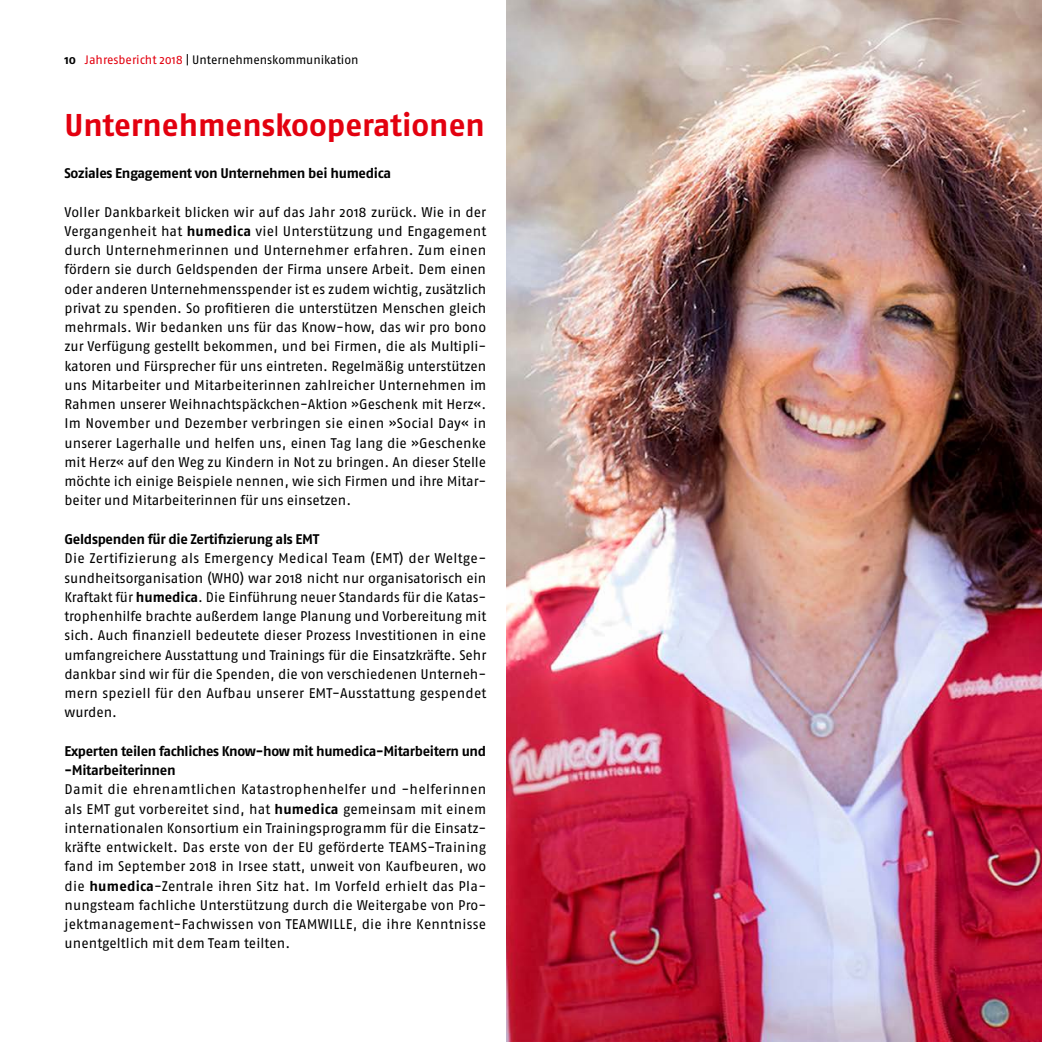
<style>
.page{position:relative;width:1042px;height:1042px;background:#fff}
.page>*{position:absolute;margin:0;border:0;box-sizing:border-box;transform-origin:0 0}
.t1{font:700 31.5px "Fago OT";color:#e3000f}
.t2{font:14px/19.2px "Fago OT";letter-spacing:.005em;color:#000;text-align:justify}
.t3{font:700 14px/19.2px "Fago OT";letter-spacing:-.02em;color:#000}
.t4{font:12.25px "Fago OT";letter-spacing:-.005em;color:#000}
.s1{font-weight:700}
.s2{color:#e3000f}
</style>
<div class="page">
<img style="left:506px;top:0;width:536px;height:1042px">
<p class="t4" style="left:64px;top:52px;width:296px"><span class="s1">10</span> <span class="s2">Jahresbericht 2018</span> | Unternehmenskommunikation</p>
<h1 class="t1" style="left:64px;top:106px;width:422px">Unternehmenskooperationen</h1>
<p class="t3" style="left:64px;top:164px;width:328px">Soziales Engagement von Unternehmen bei humedica</p>
<p class="t2" style="left:64px;top:202px;width:423px">Voller Dankbarkeit blicken wir auf das Jahr 2018 zurück. Wie in der Vergangenheit hat <span class="s1">humedica</span> viel Unterstützung und Engagement durch Unternehmerinnen und Unternehmer erfahren. Zum einen fördern sie durch Geldspenden der Firma unsere Arbeit. Dem einen oder anderen Unternehmensspender ist es zudem wichtig, zusätzlich privat zu spenden. So profitieren die unterstützen Menschen gleich mehrmals. Wir bedanken uns für das Know-how, das wir pro bono zur Verfügung gestellt bekommen, und bei Firmen, die als Multipli&shy;katoren und Fürsprecher für uns eintreten. Regelmäßig unterstützen uns Mitarbeiter und Mitarbeiterinnen zahlreicher Unternehmen im Rahmen unserer Weihnachtspäckchen-Aktion »Geschenk mit Herz«.<br>Im November und Dezember verbringen sie einen »Social Day« in unserer Lagerhalle und helfen uns, einen Tag lang die »Geschenke mit Herz« auf den Weg zu Kindern in Not zu bringen. An dieser Stelle möchte ich einige Beispiele nennen, wie sich Firmen und ihre Mitar&shy;beiter und Mitarbeiterinnen für uns einsetzen.</p>
<p class="t3" style="left:64px;top:529px;width:256px">Geldspenden für die Zertifizierung als EMT</p>
<p class="t2" style="left:64px;top:549px;width:423px">Die Zertifizierung als Emergency Medical Team (EMT) der Weltge&shy;sundheitsorganisation (WHO) war 2018 nicht nur organisatorisch ein Kraftakt für <span class="s1">humedica</span>. Die Einführung neuer Standards für die Katas&shy;trophenhilfe brachte außerdem lange Planung und Vorbereitung mit sich. Auch finanziell bedeutete dieser Prozess Investitionen in eine umfangreichere Ausstattung und Trainings für die Einsatzkräfte. Sehr dankbar sind wir für die Spenden, die von verschiedenen Unterneh&shy;mern speziell für den Aufbau unserer EMT-Ausstattung gespendet wurden.</p>
<p class="t3" style="left:64px;top:741px;width:423px">Experten teilen fachliches Know-how mit humedica-Mitarbeitern und -Mitarbeiterinnen</p>
<p class="t2" style="left:64px;top:780px;width:423px">Damit die ehrenamtlichen Katastrophenhelfer und -helferinnen als EMT gut vorbereitet sind, hat <span class="s1">humedica</span> gemeinsam mit einem internationalen Konsortium ein Trainingsprogramm für die Einsatz&shy;kräfte entwickelt. Das erste von der EU geförderte TEAMS-Training fand im September 2018 in Irsee statt, unweit von Kaufbeuren, wo die <span class="s1">humedica</span>-Zentrale ihren Sitz hat. Im Vorfeld erhielt das Pla&shy;nungsteam fachliche Unterstützung durch die Weitergabe von Pro&shy;jektmanagement-Fachwissen von TEAMWILLE, die ihre Kenntnisse unentgeltlich mit dem Team teilten.</p>
</div>
